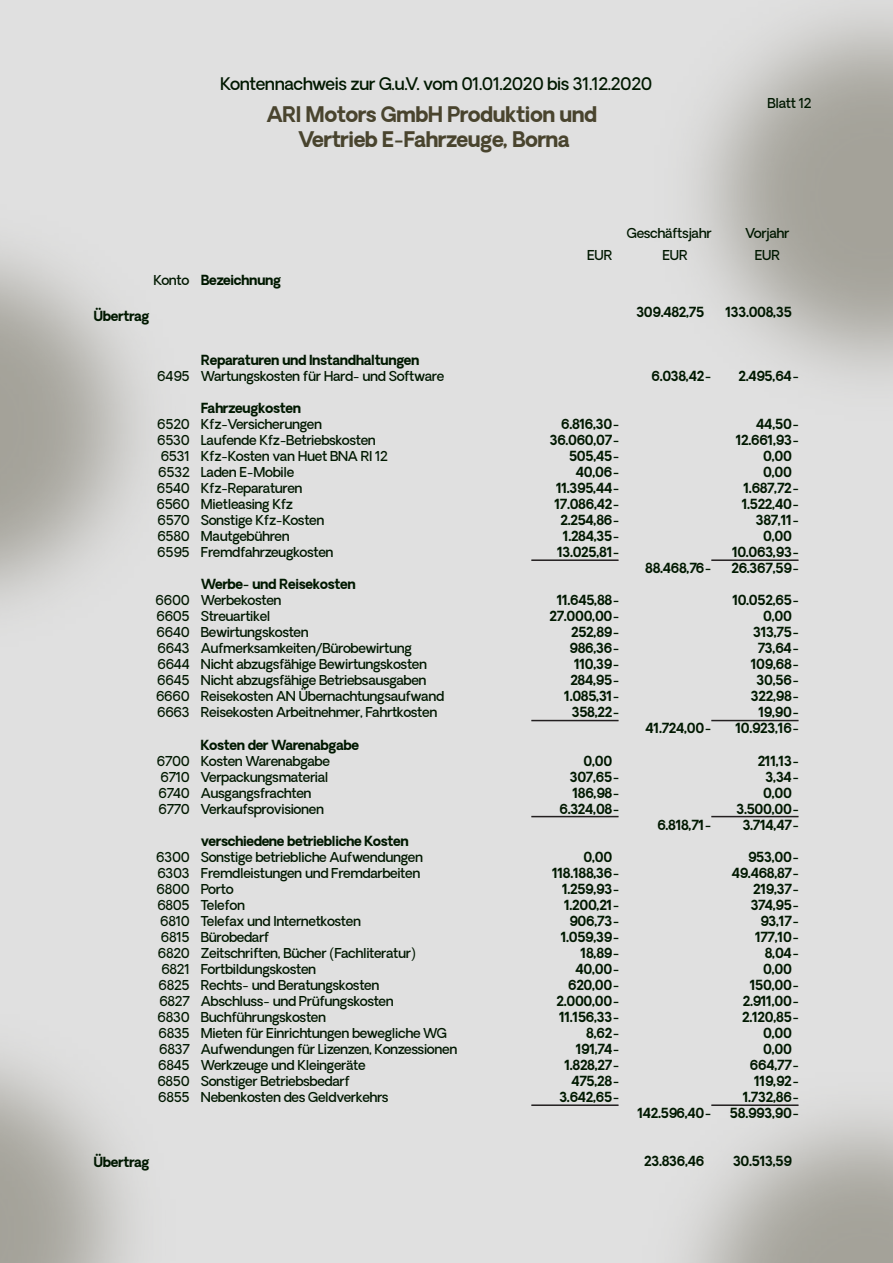
<style>
.page{position:relative;width:893px;height:1263px;background:#e0e0e0}
.page>*{position:absolute;margin:0;border:0;box-sizing:border-box;transform-origin:0 0}
.t1{font:700 20.7px/24.8px "Oakes Grotesk";letter-spacing:-.025em;color:#49442e;text-align:center}
.t2{font:500 16.95px "Oakes Grotesk";letter-spacing:-.025em;color:#001800}
.t3{font:500 13.35px/16px "Oakes Grotesk";letter-spacing:-.025em;color:#001800}
.t4{font:700 13.35px/16px "Oakes Grotesk";letter-spacing:-.025em;color:#001800;text-align:right}
</style>
<div class="page">
<hr style="left:711px;top:1104px;width:87px;height:2px;background:#231f20">
<hr style="left:531px;top:1104px;width:87px;height:2px;background:#231f20">
<hr style="left:711px;top:816px;width:87px;height:1px;background:#231f20">
<hr style="left:531px;top:816px;width:87px;height:1px;background:#231f20">
<hr style="left:711px;top:720px;width:87px;height:1px;background:#231f20">
<hr style="left:531px;top:720px;width:87px;height:1px;background:#231f20">
<hr style="left:711px;top:559px;width:87px;height:2px;background:#231f20">
<hr style="left:531px;top:559px;width:87px;height:2px;background:#231f20">
<p class="t2" style="left:220px;top:73px;width:434px">Kontennachweis zur G.u.V. vom 01.01.2020 bis 31.12.2020</p>
<h1 class="t1" style="left:267px;top:103px;width:332px">ARI Motors GmbH Produktion und<br>Vertrieb E-Fahrzeuge, Borna</h1>
<p class="t3" style="left:767px;top:96px;width:46px">Blatt 12</p>
<p class="t3" style="left:153px;top:272px;width:38px">Konto</p>
<p class="t4" style="left:201px;top:272px;width:82px">Bezeichnung</p>
<p class="t4" style="left:93px;top:308px;width:58px">Übertrag</p>
<p class="t3" style="left:157px;top:368px;width:34px">6495</p>
<p class="t3" style="left:156px;top:416px;width:35px;text-align:center">6520<br>6530<br>6531<br>6532<br>6540<br>6560<br>6570<br>6580<br>6595</p>
<p class="t3" style="left:156px;top:593px;width:36px;text-align:justify">6600<br>6605<br>6640<br>6643<br>6644<br>6645<br>6660<br>6663</p>
<p class="t3" style="left:157px;top:753px;width:35px;text-align:justify">6700<br>6710<br>6740<br>6770</p>
<p class="t3" style="left:156px;top:849px;width:35px;text-align:center">6300<br>6303<br>6800<br>6805<br>6810<br>6815<br>6820<br>6821<br>6825<br>6827<br>6830<br>6835<br>6837<br>6845<br>6850<br>6855</p>
<p class="t4" style="left:201px;top:352px;width:220px">Reparaturen und Instandhaltungen</p>
<p class="t3" style="left:201px;top:368px;width:245px">Wartungskosten für Hard- und Software</p>
<p class="t4" style="left:201px;top:401px;width:102px">Fahrzeugkosten</p>
<p class="t3" style="left:201px;top:417px;width:189px">Kfz-Versicherungen<br>Laufende Kfz-Betriebskosten<br>Kfz-Kosten van Huet BNA RI 12<br>Laden E-Mobile<br>Kfz-Reparaturen<br>Mietleasing Kfz<br>Sonstige Kfz-Kosten<br>Mautgebühren<br>Fremdfahrzeugkosten</p>
<p class="t4" style="left:201px;top:577px;width:156px">Werbe- und Reisekosten</p>
<p class="t3" style="left:201px;top:593px;width:245px">Werbekosten<br>Streuartikel<br>Bewirtungskosten<br>Aufmerksamkeiten/Bürobewirtung<br>Nicht abzugsfähige Bewirtungskosten<br>Nicht abzugsfähige Betriebsausgaben<br>Reisekosten AN Übernachtungsaufwand<br>Reisekosten Arbeitnehmer, Fahrtkosten</p>
<p class="t4" style="left:201px;top:737px;width:160px">Kosten der Warenabgabe</p>
<p class="t3" style="left:201px;top:753px;width:131px">Kosten Warenabgabe<br>Verpackungsmaterial<br>Ausgangsfrachten<br>Verkaufsprovisionen</p>
<p class="t4" style="left:201px;top:833px;width:209px">verschiedene betriebliche Kosten</p>
<p class="t3" style="left:201px;top:849px;width:258px">Sonstige betriebliche Aufwendungen<br>Fremdleistungen und Fremdarbeiten<br>Porto<br>Telefon<br>Telefax und Internetkosten<br>Bürobedarf<br>Zeitschriften, Bücher (Fachliteratur)<br>Fortbildungskosten<br>Rechts- und Beratungskosten<br>Abschluss- und Prüfungskosten<br>Buchführungskosten<br>Mieten für Einrichtungen bewegliche WG<br>Aufwendungen für Lizenzen, Konzessionen<br>Werkzeuge und Kleingeräte<br>Sonstiger Betriebsbedarf<br>Nebenkosten des Geldverkehrs</p>
<p class="t4" style="left:93px;top:1155px;width:58px">Übertrag</p>
<p class="t3" style="left:627px;top:226px;width:86px">Geschäftsjahr</p>
<p class="t3" style="left:745px;top:223px;width:46px;line-height:21.3px;text-align:center">Vorjahr<br>EUR</p>
<p class="t3" style="left:587px;top:247px;width:27px">EUR</p>
<p class="t3" style="left:662px;top:247px;width:27px">EUR</p>
<p class="t4" style="left:636px;top:304px;width:69px">309.482,75</p>
<p class="t4" style="left:725px;top:304px;width:68px">133.008,35</p>
<p class="t4" style="left:550px;top:417px;width:71px">6.816,30-<br>36.060,07-<br>505,45-<br>40,06-<br>11.395,44-<br>17.086,42-<br>2.254,86-<br>1.284,35-<br>13.025,81-</p>
<p class="t4" style="left:549px;top:593px;width:71px">11.645,88-<br>27.000,00-<br>252,89-<br>986,36-<br>110,39-<br>284,95-<br>1.085,31-<br>358,22-</p>
<p class="t4" style="left:584px;top:753px;width:30px">0,00</p>
<p class="t4" style="left:570px;top:769px;width:51px">307,65-</p>
<p class="t4" style="left:572px;top:785px;width:49px">186,98-</p>
<p class="t4" style="left:559px;top:801px;width:61px">6.324,08-</p>
<p class="t4" style="left:584px;top:849px;width:30px">0,00</p>
<p class="t4" style="left:552px;top:865px;width:69px">118.188,36-</p>
<p class="t4" style="left:562px;top:881px;width:59px">1.259,93-</p>
<p class="t4" style="left:564px;top:897px;width:57px">1.200,21-</p>
<p class="t4" style="left:569px;top:913px;width:52px">906,73-</p>
<p class="t4" style="left:561px;top:929px;width:60px">1.059,39-</p>
<p class="t4" style="left:581px;top:945px;width:40px">18,89-</p>
<p class="t4" style="left:576px;top:961px;width:45px">40,00-</p>
<p class="t4" style="left:568px;top:977px;width:53px">620,00-</p>
<p class="t4" style="left:557px;top:993px;width:64px">2.000,00-</p>
<p class="t4" style="left:559px;top:1009px;width:62px">11.156,33-</p>
<p class="t4" style="left:586px;top:1025px;width:35px">8,62-</p>
<p class="t4" style="left:576px;top:1041px;width:45px">191,74-</p>
<p class="t4" style="left:564px;top:1057px;width:56px">1.828,27-</p>
<p class="t4" style="left:571px;top:1073px;width:50px">475,28-</p>
<p class="t4" style="left:559px;top:1089px;width:62px">3.642,65-</p>
<p class="t4" style="left:651px;top:368px;width:61px">6.038,42-</p>
<p class="t4" style="left:645px;top:561px;width:68px">88.468,76-</p>
<p class="t4" style="left:646px;top:721px;width:67px">41.724,00-</p>
<p class="t4" style="left:657px;top:817px;width:55px">6.818,71-</p>
<p class="t4" style="left:637px;top:1105px;width:75px">142.596,40-</p>
<p class="t4" style="left:644px;top:1153px;width:62px">23.836,46</p>
<p class="t4" style="left:738px;top:368px;width:62px">2.495,64-</p>
<p class="t4" style="left:756px;top:417px;width:44px">44,50-</p>
<p class="t4" style="left:736px;top:433px;width:65px">12.661,93-</p>
<p class="t4" style="left:763px;top:449px;width:30px">0,00</p>
<p class="t4" style="left:763px;top:465px;width:30px">0,00</p>
<p class="t4" style="left:744px;top:481px;width:57px">1.687,72-</p>
<p class="t4" style="left:742px;top:497px;width:59px">1.522,40-</p>
<p class="t4" style="left:756px;top:513px;width:45px">387,11-</p>
<p class="t4" style="left:763px;top:529px;width:30px">0,00</p>
<p class="t4" style="left:732px;top:545px;width:68px">10.063,93-</p>
<p class="t4" style="left:731px;top:561px;width:69px">26.367,59-</p>
<p class="t4" style="left:732px;top:593px;width:68px">10.052,65-</p>
<p class="t4" style="left:763px;top:609px;width:30px">0,00</p>
<p class="t4" style="left:753px;top:625px;width:47px">313,75-</p>
<p class="t4" style="left:758px;top:641px;width:43px">73,64-</p>
<p class="t4" style="left:751px;top:657px;width:50px">109,68-</p>
<p class="t4" style="left:756px;top:673px;width:44px">30,56-</p>
<p class="t4" style="left:751px;top:689px;width:50px">322,98-</p>
<p class="t4" style="left:758px;top:705px;width:42px">19,90-</p>
<p class="t4" style="left:735px;top:721px;width:65px">10.923,16-</p>
<p class="t4" style="left:758px;top:753px;width:43px">211,13-</p>
<p class="t4" style="left:766px;top:769px;width:35px">3,34-</p>
<p class="t4" style="left:763px;top:785px;width:30px">0,00</p>
<p class="t4" style="left:736px;top:801px;width:64px">3.500,00-</p>
<p class="t4" style="left:743px;top:817px;width:58px">3.714,47-</p>
<p class="t4" style="left:748px;top:849px;width:52px">953,00-</p>
<p class="t4" style="left:732px;top:865px;width:69px">49.468,87-</p>
<p class="t4" style="left:753px;top:881px;width:47px">219,37-</p>
<p class="t4" style="left:751px;top:897px;width:50px">374,95-</p>
<p class="t4" style="left:760px;top:913px;width:40px">93,17-</p>
<p class="t4" style="left:755px;top:929px;width:45px">177,10-</p>
<p class="t4" style="left:765px;top:945px;width:36px">8,04-</p>
<p class="t4" style="left:763px;top:961px;width:30px">0,00</p>
<p class="t4" style="left:750px;top:977px;width:51px">150,00-</p>
<p class="t4" style="left:743px;top:993px;width:58px">2.911,00-</p>
<p class="t4" style="left:742px;top:1009px;width:58px">2.120,85-</p>
<p class="t4" style="left:763px;top:1025px;width:30px">0,00</p>
<p class="t4" style="left:763px;top:1041px;width:30px">0,00</p>
<p class="t4" style="left:750px;top:1057px;width:51px">664,77-</p>
<p class="t4" style="left:754px;top:1073px;width:46px">119,92-</p>
<p class="t4" style="left:743px;top:1089px;width:58px">1.732,86-</p>
<p class="t4" style="left:730px;top:1105px;width:71px">58.993,90-</p>
<p class="t4" style="left:733px;top:1153px;width:60px">30.513,59</p>
</div>
